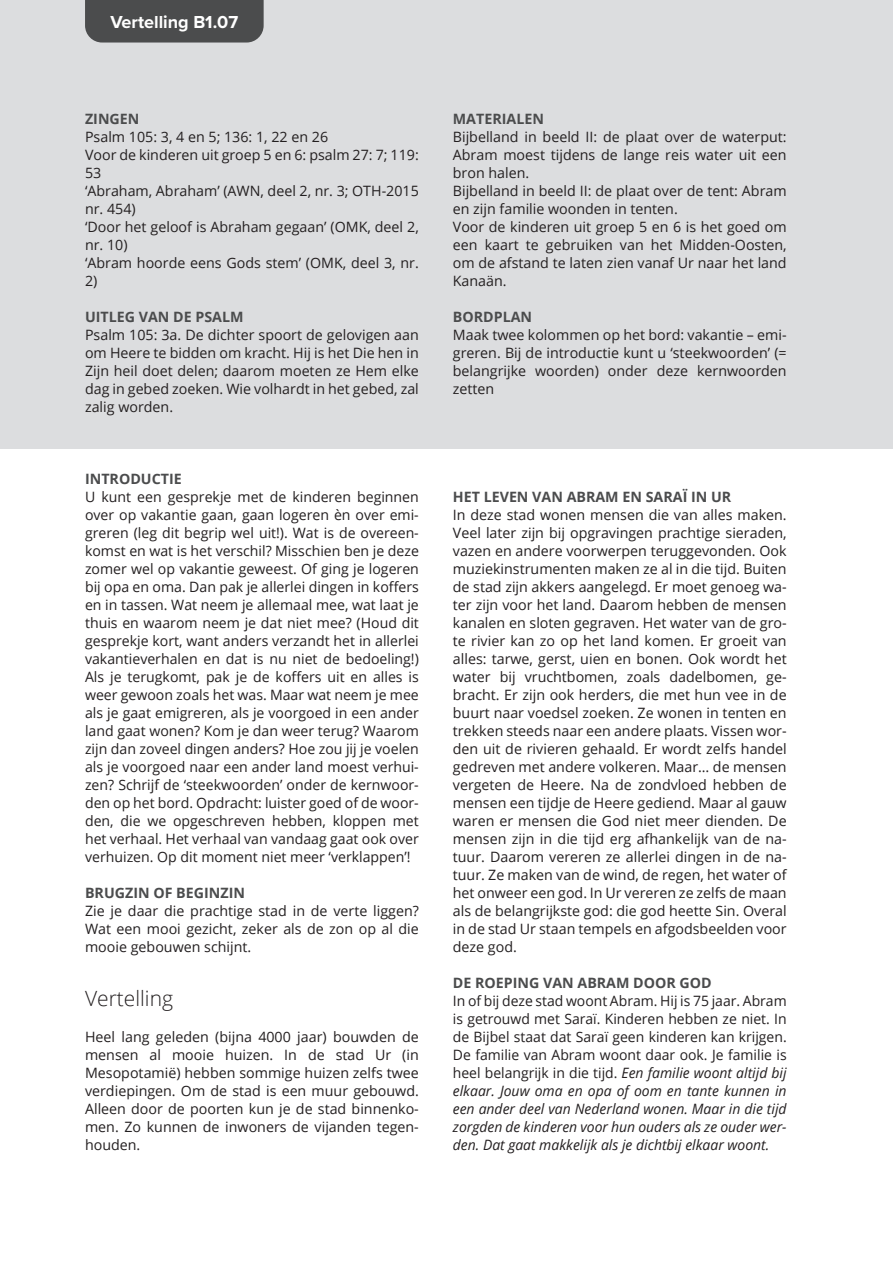
<style>
.page{position:relative;width:893px;height:1263px;background:#fff}
.page>*{position:absolute;margin:0;border:0;box-sizing:border-box;transform-origin:0 0}
.Subkop{font:300 21px "Open Sans";color:#231f20}
.t1{font:700 18px "Proxima Nova";color:#fff}
.Body{font:14.25px/18px "Open Sans";color:#231f20;text-align:justify}
.Body-2{font:italic 14.25px/18px "Open Sans";color:#231f20;text-align:justify}
.Tussenkop{font:700 14.25px "Open Sans";color:#4b4c4d}
.s1{font-style:normal}
</style>
<div class="page">
<div style="left:0;top:0;width:893px;height:448px;background:#dcdddf"></div>
<div style="left:85px;top:0;width:179px;height:43px;background:#4b4c4d"></div>
<p class="t1" style="left:110px;top:9px;width:129px">Vertelling B1.07</p>
<p class="Tussenkop" style="left:85px;top:109px;width:56px">ZINGEN</p>
<p class="Body" style="left:85px;top:128px;width:245px">Psalm 105: 3, 4 en 5; 136: 1, 22 en 26</p>
<p class="Body" style="left:85px;top:146px;width:335px">Voor de kinderen uit groep 5 en 6: psalm 27: 7; 119:<br>53</p>
<p class="Body" style="left:85px;top:182px;width:335px">‘Abraham, Abraham’ (AWN, deel 2, nr. 3; OTH-2015 nr. 454)</p>
<p class="Body" style="left:85px;top:218px;width:335px">‘Door het geloof is Abraham gegaan’ (OMK, deel 2, nr. 10)</p>
<p class="Body" style="left:85px;top:254px;width:335px">‘Abram hoorde eens Gods stem’ (OMK, deel 3, nr.<br>2)</p>
<p class="Tussenkop" style="left:85px;top:307px;width:160px">UITLEG VAN DE PSALM</p>
<p class="Body" style="left:85px;top:326px;width:335px">Psalm 105: 3a. De dichter spoort de gelovigen aan om Heere te bidden om kracht. Hij is het Die hen in Zijn heil doet delen; daarom moeten ze Hem elke dag in gebed zoeken. Wie volhardt in het gebed, zal zalig worden.</p>
<p class="Tussenkop" style="left:85px;top:469px;width:98px">INTRODUCTIE</p>
<p class="Body" style="left:85px;top:488px;width:335px">U kunt een gesprekje met de kinderen beginnen over op vakantie gaan, gaan logeren èn over emi&shy;greren (leg dit begrip wel uit!). Wat is de overeen&shy;komst en wat is het verschil? Misschien ben je deze zomer wel op vakantie geweest. Of ging je logeren bij opa en oma. Dan pak je allerlei dingen in koffers en in tassen. Wat neem je allemaal mee, wat laat je thuis en waarom neem je dat niet mee? (Houd dit gesprekje kort, want anders verzandt het in allerlei vakantieverhalen en dat is nu niet de bedoeling!)<br>Als je terugkomt, pak je de koffers uit en alles is weer gewoon zoals het was. Maar wat neem je mee als je gaat emigreren, als je voorgoed in een ander land gaat wonen? Kom je dan weer terug? Waarom zijn dan zoveel dingen anders? Hoe zou jij je voelen als je voorgoed naar een ander land moest verhui&shy;zen? Schrijf de ‘steekwoorden’ onder de kernwoor&shy;den op het bord. Opdracht: luister goed of de woor&shy;den, die we opgeschreven hebben, kloppen met het verhaal. Het verhaal van vandaag gaat ook over verhuizen. Op dit moment niet meer ‘verklappen’!</p>
<p class="Tussenkop" style="left:85px;top:883px;width:161px">BRUGZIN OF BEGINZIN</p>
<p class="Body" style="left:85px;top:902px;width:335px">Zie je daar die prachtige stad in de verte liggen?<br>Wat een mooi gezicht, zeker als de zon op al die mooie gebouwen schijnt.</p>
<p class="Subkop" style="left:85px;top:984px;width:89px">Vertelling</p>
<p class="Body" style="left:85px;top:1028px;width:335px">Heel lang geleden (bijna 4000 jaar) bouwden de mensen al mooie huizen. In de stad Ur (in Mesopotamië) hebben sommige huizen zelfs twee verdiepingen. Om de stad is een muur gebouwd.<br>Alleen door de poorten kun je de stad binnenko&shy;men. Zo kunnen de inwoners de vijanden tegen&shy;houden.</p>
<p class="Tussenkop" style="left:453px;top:109px;width:93px">MATERIALEN</p>
<p class="Body" style="left:453px;top:128px;width:335px">Bijbelland in beeld II: de plaat over de waterput:<br>Abram moest tijdens de lange reis water uit een bron halen.</p>
<p class="Body" style="left:453px;top:182px;width:335px">Bijbelland in beeld II: de plaat over de tent: Abram en zijn familie woonden in tenten.</p>
<p class="Body" style="left:453px;top:218px;width:335px">Voor de kinderen uit groep 5 en 6 is het goed om een kaart te gebruiken van het Midden-Oosten, om de afstand te laten zien vanaf Ur naar het land Kanaän.</p>
<p class="Tussenkop" style="left:453px;top:307px;width:81px">BORDPLAN</p>
<p class="Body" style="left:453px;top:326px;width:335px">Maak twee kolommen op het bord: vakantie – emi&shy;greren. Bij de introductie kunt u ‘steekwoorden’ (= belangrijke woorden) onder deze kernwoorden zetten</p>
<p class="Tussenkop" style="left:453px;top:487px;width:280px">HET LEVEN VAN ABRAM EN SARAÏ IN UR</p>
<p class="Body" style="left:453px;top:506px;width:335px">In deze stad wonen mensen die van alles maken.<br>Veel later zijn bij opgravingen prachtige sieraden, vazen en andere voorwerpen teruggevonden. Ook muziekinstrumenten maken ze al in die tijd. Buiten de stad zijn akkers aangelegd. Er moet genoeg wa&shy;ter zijn voor het land. Daarom hebben de mensen kanalen en sloten gegraven. Het water van de gro&shy;te rivier kan zo op het land komen. Er groeit van alles: tarwe, gerst, uien en bonen. Ook wordt het water bij vruchtbomen, zoals dadelbomen, ge&shy;bracht. Er zijn ook herders, die met hun vee in de buurt naar voedsel zoeken. Ze wonen in tenten en trekken steeds naar een andere plaats. Vissen wor&shy;den uit de rivieren gehaald. Er wordt zelfs handel gedreven met andere volkeren. Maar… de mensen vergeten de Heere. Na de zondvloed hebben de mensen een tijdje de Heere gediend. Maar al gauw waren er mensen die God niet meer dienden. De mensen zijn in die tijd erg afhankelijk van de na&shy;tuur. Daarom vereren ze allerlei dingen in de na&shy;tuur. Ze maken van de wind, de regen, het water of het onweer een god. In Ur vereren ze zelfs de maan als de belangrijkste god: die god heette Sin. Overal in de stad Ur staan tempels en afgodsbeelden voor deze god.</p>
<p class="Tussenkop" style="left:453px;top:973px;width:260px">DE ROEPING VAN ABRAM DOOR GOD</p>
<p class="Body-2" style="left:453px;top:992px;width:335px"><span class="s1">In of bij deze stad woont Abram. Hij is 75 jaar. Abram is getrouwd met Saraï. Kinderen hebben ze niet. In de Bijbel staat dat Saraï geen kinderen kan krijgen.<br>De familie van Abram woont daar ook. Je familie is heel belangrijk in die tijd.</span> Een familie woont altijd bij elkaar. Jouw oma en opa of oom en tante kunnen in een ander deel van Nederland wonen. Maar in die tijd zorgden de kinderen voor hun ouders als ze ouder wer&shy;den. Dat gaat makkelijk als je dichtbij elkaar woont.</p>
</div>
